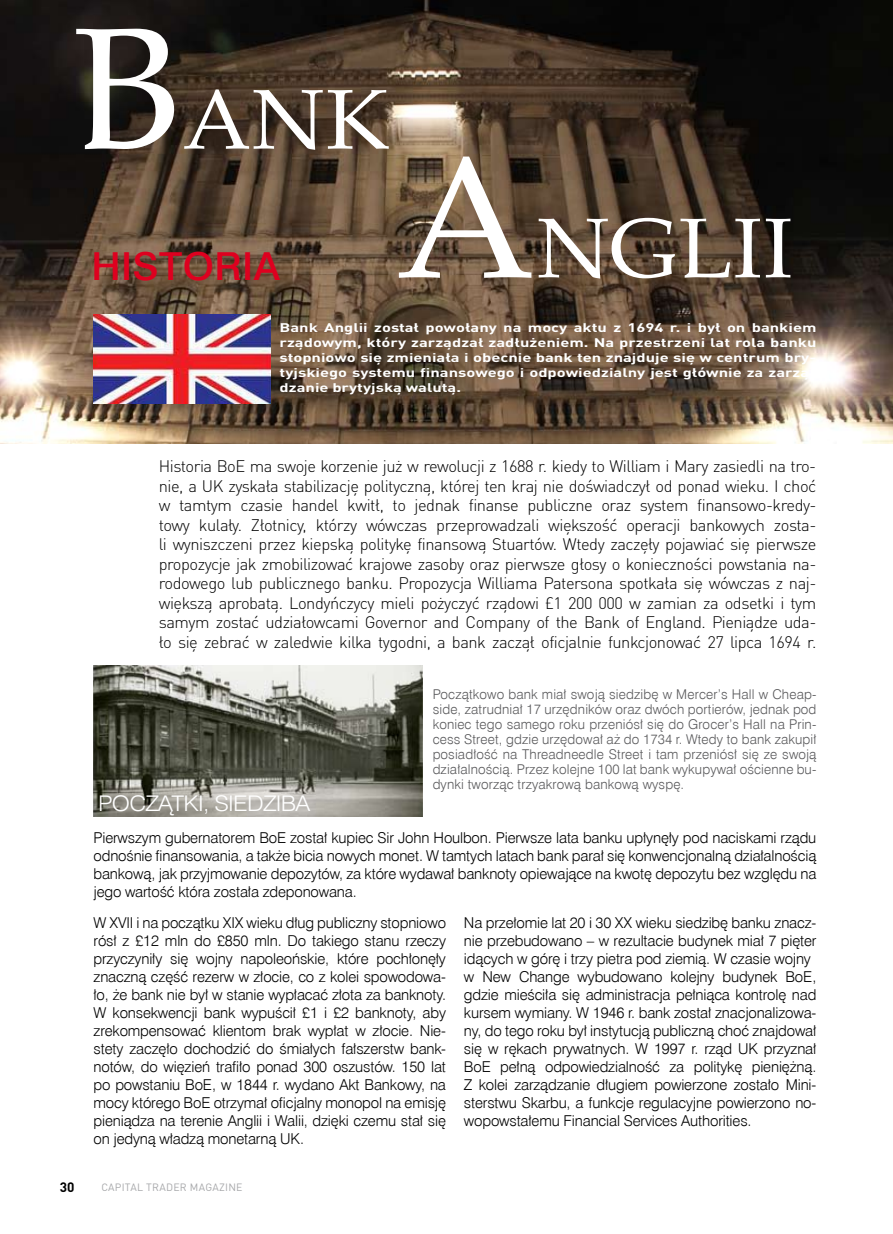
<style>
.page{position:relative;width:893px;height:1234px;background:#fff}
.page>*{position:absolute;margin:0;border:0;box-sizing:border-box;transform-origin:0 0}
.t1{font:84.6px "Book Antiqua";letter-spacing:.01em;color:#fff;scale:1.04 1}
.t2{font:38.55px "Swis 721 Md EU";letter-spacing:.01em;color:#de001f;scale:1.04 1}
.t3{font:21.6px "Swis 721 Lt EU";letter-spacing:-.03em;color:#fff;scale:1.11 1}
.t4{font:300 16.5px/19.5px "DIN Pro";letter-spacing:-.03em;color:#000;text-align:justify}
.t5{font:15px/18px "Swis 721 Lt EU";letter-spacing:-.01em;color:#000;text-align:justify}
.t6{font:13.5px/15px "Swis 721 Lt EU";letter-spacing:.01em;color:#58585a;text-align:justify}
.t7{font:700 13.5px "DIN Pro";color:#000}
.t8{font:700 12.3px/15px "DIN Pro";color:#fff;text-align:justify;scale:1.33 1}
.t9{font:10.5px "DIN Pro";letter-spacing:.025em;color:#a7a8aa}
.s1{font-size:173.1px}
</style>
<div class="page">
<img style="left:0;top:0;width:893px;height:444px">
<img style="left:94px;top:315px;width:176px;height:88px">
<img style="left:94px;top:665px;width:328px;height:151px">
<h1 class="t1" style="left:71px;top:61px;width:307px"><span class="s1">B</span>ANK</h1>
<h2 class="t2" style="left:91px;top:243px;width:183px">HISTORIA</h2>
<h1 class="t1" style="left:395px;top:189px;width:384px"><span class="s1">A</span>NGLII</h1>
<p class="t8" style="left:280px;top:318px;width:405px">Bank Anglii został powołany na mocy aktu z 1694 r. i był on bankiem rządowym, który zarządzał zadłużeniem. Na przestrzeni lat rola banku stopniowo się zmieniała i obecnie bank ten znajduje się w centrum bry&shy;tyjskiego systemu finansowego i odpowiedzialny jest głównie za zarzą&shy;dzanie brytyjską walutą.</p>
<p class="t4" style="left:159px;top:455px;width:659px">Historia BoE ma swoje korzenie już w rewolucji z 1688 r. kiedy to William i Mary zasiedli na tro&shy;nie, a UK zyskała stabilizację polityczną, której ten kraj nie doświadczył od ponad wieku. I choć w tamtym czasie handel kwitł, to jednak finanse publiczne oraz system finansowo-kredy&shy;towy kulały. Złotnicy, którzy wówczas przeprowadzali większość operacji bankowych zosta&shy;li wyniszczeni przez kiepską politykę finansową Stuartów. Wtedy zaczęły pojawiać się pierwsze propozycje jak zmobilizować krajowe zasoby oraz pierwsze głosy o konieczności powstania na&shy;rodowego lub publicznego banku. Propozycja Williama Patersona spotkała się wówczas z naj&shy;większą aprobatą. Londyńczycy mieli pożyczyć rządowi £1 200 000 w zamian za odsetki i tym samym zostać udziałowcami Governor and Company of the Bank of England. Pieniądze uda&shy;ło się zebrać w zaledwie kilka tygodni, a bank zaczął oficjalnie funkcjonować 27 lipca 1694 r.</p>
<p class="t6" style="left:433px;top:687px;width:385px">Początkowo bank miał swoją siedzibę w Mercer’s Hall w Cheap&shy;side, zatrudniał 17 urzędników oraz dwóch portierów, jednak pod koniec tego samego roku przeniósł się do Grocer’s Hall na Prin&shy;cess Street, gdzie urzędował aż do 1734 r. Wtedy to bank zakupił posiadłość na Threadneedle Street i tam przeniósł się ze swoją działalnością. Przez kolejne 100 lat bank wykupywał ościenne bu&shy;dynki tworząc trzyakrową bankową wyspę.</p>
<p class="t5" style="left:94px;top:828px;width:724px">Pierwszym gubernatorem BoE został kupiec Sir John Houlbon. Pierwsze lata banku upłynęły pod naciskami rządu odnośnie finansowania, a także bicia nowych monet. W tamtych latach bank parał się konwencjonalną działalnością bankową, jak przyjmowanie depozytów, za które wydawał banknoty opiewające na kwotę depozytu bez względu na jego wartość która została zdeponowana.</p>
<p class="t5" style="left:94px;top:913px;width:354px">W XVII i na początku XIX wieku dług publiczny stopniowo rósł z £12 mln do £850 mln. Do takiego stanu rzeczy przyczyniły się wojny napoleońskie, które pochłonęły znaczną część rezerw w złocie, co z kolei spowodowa&shy;ło, że bank nie był w stanie wypłacać złota za banknoty.<br>W konsekwencji bank wypuścił £1 i £2 banknoty, aby zrekompensować klientom brak wypłat w złocie. Nie&shy;stety zaczęło dochodzić do śmiałych fałszerstw bank&shy;notów, do więzień trafiło ponad 300 oszustów. 150 lat po powstaniu BoE, w 1844 r. wydano Akt Bankowy, na mocy którego BoE otrzymał oficjalny monopol na emisję pieniądza na terenie Anglii i Walii, dzięki czemu stał się on jedyną władzą monetarną UK.</p>
<p class="t5" style="left:464px;top:913px;width:354px;text-align:left">Na przełomie lat 20 i 30 XX wieku siedzibę banku znacz&shy;nie przebudowano – w rezultacie budynek miał 7 pięter idących w górę i trzy pietra pod ziemią. W czasie wojny w New Change wybudowano kolejny budynek BoE, gdzie mieściła się administracja pełniąca kontrolę nad kursem wymiany. W 1946 r. bank został znacjonalizowa&shy;ny, do tego roku był instytucją publiczną choć znajdował się w rękach prywatnych. W 1997 r. rząd UK przyznał BoE pełną odpowiedzialność za politykę pieniężną.<br>Z kolei zarządzanie długiem powierzone zostało Mini&shy;sterstwu Skarbu, a funkcje regulacyjne powierzono no&shy;wopowstałemu Financial Services Authorities.</p>
<h3 class="t3" style="left:98px;top:790px;width:193px">POCZĄTKI, SIEDZIBA</h3>
<p class="t7" style="left:60px;top:1175px;width:16px">30</p>
<p class="t9" style="left:101px;top:1178px;width:143px">CAPITAL TRADER MAGAZINE</p>
</div>
